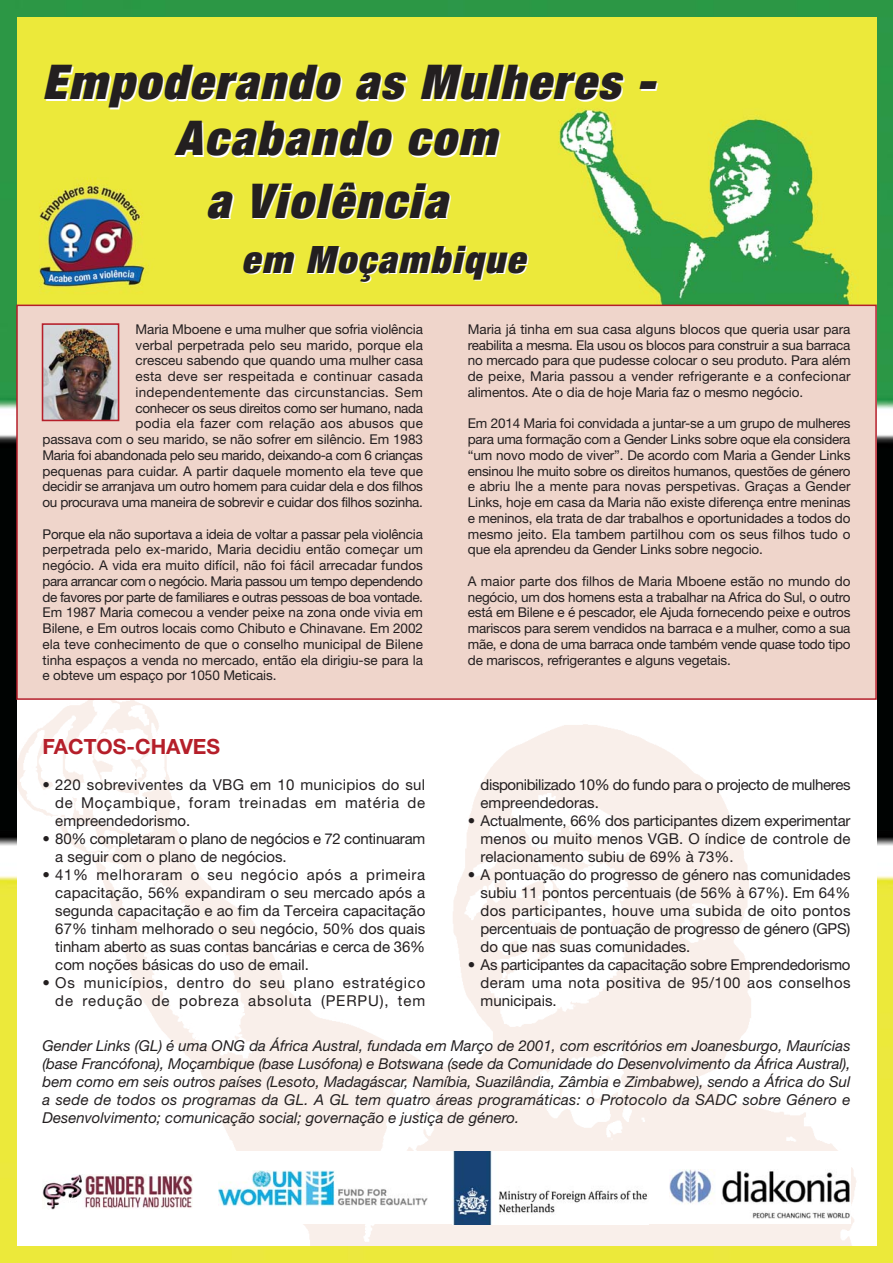
<style>
.page{position:relative;width:893px;height:1263px;background:#fff}
.page>*{position:absolute;margin:0;border:0;box-sizing:border-box;transform-origin:0 0}
.t1{font:italic 900 condensed 48px/56.4px "Helvetica Neue LT Std";letter-spacing:.045em;color:#231f20;text-align:center}
.t2{font:italic 900 condensed 37.8px "Helvetica Neue LT Std";letter-spacing:.05em;color:#231f20}
.t3{font:700 21px "Helvetica Neue";color:#b51f2a}
.t4{font:15px/18px "Helvetica Neue";color:#231f20;text-align:justify}
.t5{font:italic 15px/18px "Helvetica Neue";color:#231f20;text-align:justify}
.t6{font:15px/18px "Helvetica Neue";letter-spacing:.05em;color:#231f20;text-align:right}
.t7{font:15px/18px "Helvetica Neue";letter-spacing:-.02em;color:#231f20}
.t8{font:15px/18px "Helvetica Neue";letter-spacing:-.025em;color:#231f20}
.t9{font:13.5px/15.8px "Helvetica Neue";letter-spacing:-.01em;color:#231f20;text-align:justify}
</style>
<div class="page">
<img style="left:0;top:0;width:893px;height:1263px">
<img style="left:17px;top:700px;width:859px;height:546px">
<img style="left:17px;top:17px;width:859px;height:288px">
<div style="left:42px;top:1151px;width:808px;height:73px;background:#fff"></div>
<img style="left:43px;top:1174px;width:149px;height:36px">
<img style="left:219px;top:1171px;width:208px;height:35px">
<img style="left:453px;top:1151px;width:195px;height:73px">
<svg style="left:726px;top:202px;width:10px;height:6px"></svg>
<svg style="left:745px;top:214px;width:11px;height:4px"></svg>
<svg style="left:585px;top:123px;width:4px;height:9px"></svg>
<svg style="left:579px;top:146px;width:9px;height:3px"></svg>
<svg style="left:607px;top:122px;width:4px;height:8px"></svg>
<svg style="left:585px;top:161px;width:9px;height:3px"></svg>
<svg style="left:607px;top:173px;width:4px;height:3px"></svg>
<svg style="left:616px;top:185px;width:7px;height:5px"></svg>
<svg style="left:688px;top:244px;width:11px;height:8px"></svg>
<div style="left:16px;top:305px;width:861px;height:395px;background:#efd5cb;border:2px solid #b51f2a"></div>
<img style="left:45px;top:326px;width:71px;height:92px">
<div style="left:42px;top:323px;width:77px;height:98px;border:2px solid #b51f2a"></div>
<img style="left:669px;top:1170px;width:181px;height:48px">
<h1 class="t1" style="left:43px;top:57px;width:613px">Empoderando as Mulheres -<br>Acabando com</h1>
<h1 class="t1" style="left:206px;top:176px;width:242px">a Violência</h1>
<h2 class="t2" style="left:242px;top:246px;width:284px">em Moçambique</h2>
<p class="t9" style="left:43px;top:323px;width:382px;text-align:right">Maria Mboene e uma mulher que sofria violência<br>verbal perpetrada pelo seu marido, porque ela<br>cresceu sabendo que quando uma mulher casa<br>esta deve ser respeitada e continuar casada independentemente das circunstancias. Sem<br>conhecer os seus direitos como ser humano, nada<br>podia ela fazer com relação aos abusos que<br>passava com o seu marido, se não sofrer em silêncio. Em 1983<br>Maria foi abandonada pelo seu marido, deixando-a com 6 crianças pequenas para cuidar. A partir daquele momento ela teve que decidir se arranjava um outro homem para cuidar dela e dos filhos ou procurava uma maneira de sobrevir e cuidar dos filhos sozinha.</p>
<p class="t9" style="left:43px;top:527px;width:382px">Porque ela não suportava a ideia de voltar a passar pela violência perpetrada pelo ex-marido, Maria decidiu então começar um negócio. A vida era muito difícil, não foi fácil arrecadar fundos para arrancar com o negócio. Maria passou um tempo dependendo de favores por parte de familiares e outras pessoas de boa vontade.<br>Em 1987 Maria comecou a vender peixe na zona onde vivia em Bilene, e Em outros locais como Chibuto e Chinavane. Em 2002 ela teve conhecimento de que o conselho municipal de Bilene tinha espaços a venda no mercado, então ela dirigiu-se para la e obteve um espaço por 1050 Meticais.</p>
<p class="t9" style="left:468px;top:323px;width:384px">Maria já tinha em sua casa alguns blocos que queria usar para reabilita a mesma. Ela usou os blocos para construir a sua barraca no mercado para que pudesse colocar o seu produto. Para além de peixe, Maria passou a vender refrigerante e a confecionar alimentos. Ate o dia de hoje Maria faz o mesmo negócio.</p>
<p class="t9" style="left:468px;top:417px;width:384px">Em 2014 Maria foi convidada a juntar-se a um grupo de mulheres para uma formação com a Gender Links sobre oque ela considera “um novo modo de viver”. De acordo com Maria a Gender Links ensinou lhe muito sobre os direitos humanos, questões de género e abriu lhe a mente para novas perspetivas. Graças a Gender Links, hoje em casa da Maria não existe diferença entre meninas e meninos, ela trata de dar trabalhos e oportunidades a todos do mesmo jeito. Ela tambem partilhou com os seus filhos tudo o que ela aprendeu da Gender Links sobre negocio.</p>
<p class="t9" style="left:468px;top:575px;width:384px">A maior parte dos filhos de Maria Mboene estão no mundo do negócio, um dos homens esta a trabalhar na Africa do Sul, o outro está em Bilene e é pescador, ele Ajuda fornecendo peixe e outros mariscos para serem vendidos na barraca e a mulher, como a sua mãe, e dona de uma barraca onde também vende quase todo tipo de mariscos, refrigerantes e alguns vegetais.</p>
<h3 class="t3" style="left:43px;top:739px;width:179px">FACTOS-CHAVES</h3>
<p class="t4" style="left:55px;top:777px;width:371px;text-indent:-13px">• 220 sobreviventes da VBG em 10 municipios do sul de Moçambique, foram treinadas em matéria de empreendedorismo.</p>
<p class="t7" style="left:55px;top:831px;width:371px;text-indent:-13px">• 80% completaram o plano de negócios e 72 continuaram a seguir com o plano de negócios.</p>
<p class="t4" style="left:55px;top:867px;width:371px;text-indent:-13px">• 41% melhoraram o seu negócio após a primeira capacitação, 56% expandiram o seu mercado após a segunda capacitação e ao fim da Terceira capacitação 67% tinham melhorado o seu negócio, 50% dos quais tinham aberto as suas contas bancárias e cerca de 36% com noções básicas do uso de email.</p>
<p class="t6" style="left:43px;top:975px;width:384px">• Os municípios, dentro do seu plano estratégico de redução de pobreza absoluta (PERPU), tem</p>
<p class="t8" style="left:480px;top:777px;width:371px">disponibilizado 10% do fundo para o projecto de mulheres empreendedoras.</p>
<p class="t4" style="left:480px;top:813px;width:371px;text-indent:-13px">• Actualmente, 66% dos participantes dizem experimentar menos ou muito menos VGB. O índice de controle de relacionamento subiu de 69% à 73%.</p>
<p class="t4" style="left:480px;top:867px;width:371px;text-indent:-13px">• A pontuação do progresso de género nas comunidades subiu 11 pontos percentuais (de 56% à 67%). Em 64% dos participantes, houve uma subida de oito pontos percentuais de pontuação de progresso de género (GPS) do que nas suas comunidades.</p>
<p class="t4" style="left:480px;top:957px;width:371px;text-indent:-13px">• As participantes da capacitação sobre Emprendedorismo deram uma nota positiva de 95/100 aos conselhos municipais.</p>
<p class="t5" style="left:43px;top:1038px;width:809px">Gender Links (GL) é uma ONG da África Austral, fundada em Março de 2001, com escritórios em Joanesburgo, Maurícias (base Francófona), Moçambique (base Lusófona) e Botswana (sede da Comunidade do Desenvolvimento da África Austral), bem como em seis outros países (Lesoto, Madagáscar, Namíbia, Suazilândia, Zâmbia e Zimbabwe), sendo a África do Sul a sede de todos os programas da GL. A GL tem quatro áreas programáticas: o Protocolo da SADC sobre Género e Desenvolvimento; comunicação social; governação e justiça de género.</p>
</div>
